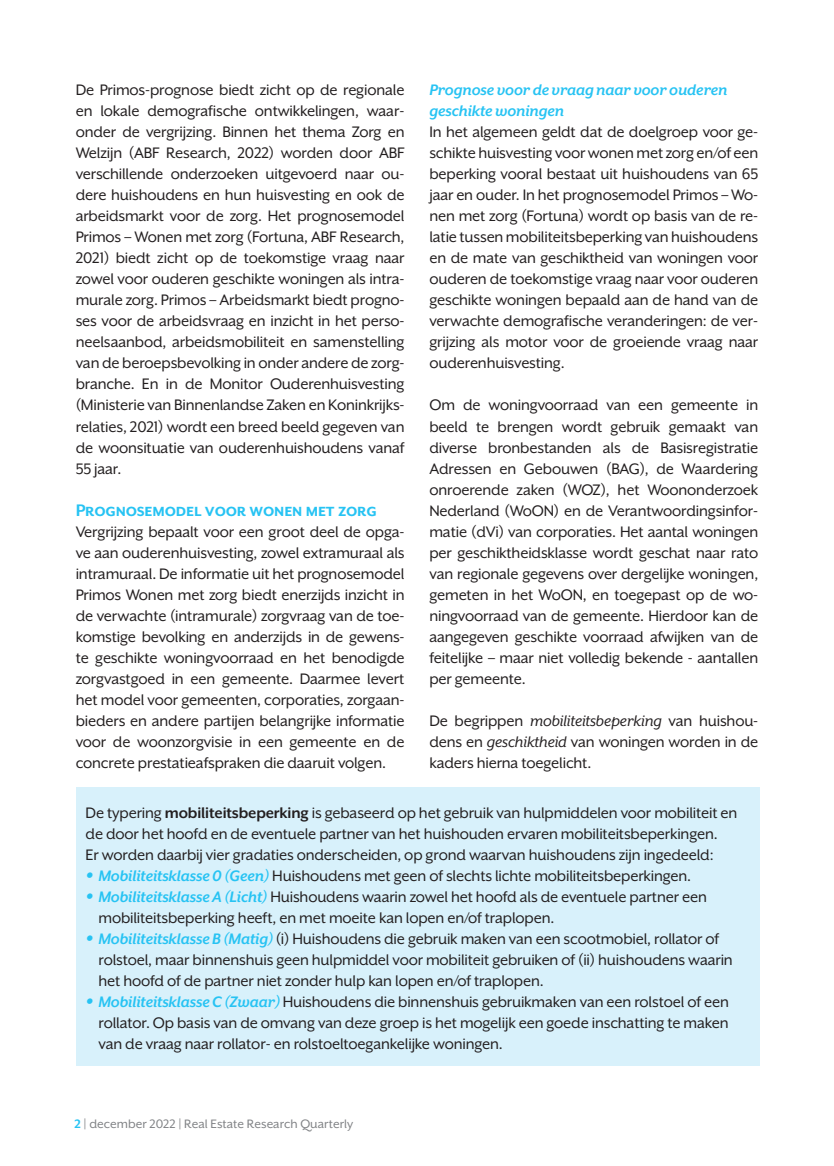
<style>
.page{position:relative;width:834px;height:1166px;background:#fff}
.page>*{position:absolute;margin:0;border:0;box-sizing:border-box;transform-origin:0 0}
.t1{font:700 19.25px "Mr Eaves XL San Pl";letter-spacing:-.01em;color:#27c3f3}
.t2{font:17.5px/21px "Mr Eaves XL San OT";letter-spacing:-.01em;color:#231f20;text-align:justify}
.t3{font:italic 700 17.5px/21px "Mr Eaves XL San OT";letter-spacing:-.01em;color:#27c3f3}
.t4{font:14px "Mr Eaves XL San OT";color:#808285}
.s1{font-style:italic}
.s2{font-weight:700}
.s3{font-weight:700;font-style:italic;font-size:31.5px;color:#27c3f3}
.s4{font-weight:700;font-style:italic;color:#27c3f3}
.s5{font-weight:700;color:#27c3f3}
</style>
<div class="page">
<div style="left:76px;top:787px;width:683px;height:278px;background:#d8f1fb"></div>
<p class="t2" style="left:76px;top:80px;width:330px">De Primos-prognose biedt zicht op de regionale en lokale demografische ontwikkelingen, waar&shy;onder de vergrijzing. Binnen het thema Zorg en Welzijn (ABF Research, 2022) worden door ABF verschillende onderzoeken uitgevoerd naar ou&shy;dere huishoudens en hun huisvesting en ook de arbeidsmarkt voor de zorg. Het prognosemodel Primos – Wonen met zorg (Fortuna, ABF Research, 2021) biedt zicht op de toekomstige vraag naar zowel voor ouderen geschikte woningen als intra&shy;murale zorg. Primos – Arbeidsmarkt biedt progno&shy;ses voor de arbeidsvraag en inzicht in het perso&shy;neelsaanbod, arbeidsmobiliteit en samenstelling van de beroepsbevolking in onder andere de zorg&shy;branche. En in de Monitor Ouderenhuisvesting (Ministerie van Binnenlandse Zaken en Koninkrijks&shy;relaties, 2021) wordt een breed beeld gegeven van de woonsituatie van ouderenhuishoudens vanaf 55 jaar.</p>
<p class="t1" style="left:76px;top:499px;width:302px">Prognosemodel voor wonen met zorg</p>
<p class="t2" style="left:76px;top:521px;width:330px">Vergrijzing bepaalt voor een groot deel de opga&shy;ve aan ouderenhuisvesting, zowel extramuraal als intramuraal. De informatie uit het prognosemodel Primos Wonen met zorg biedt enerzijds inzicht in de verwachte (intramurale) zorgvraag van de toe&shy;komstige bevolking en anderzijds in de gewens&shy;te geschikte woningvoorraad en het benodigde zorgvastgoed in een gemeente. Daarmee levert het model voor gemeenten, corporaties, zorgaan&shy;bieders en andere partijen belangrijke informatie voor de woonzorgvisie in een gemeente en de concrete prestatieafspraken die daaruit volgen.</p>
<p class="t3" style="left:429px;top:80px;width:299px">Prognose voor de vraag naar voor ouderen geschikte woningen</p>
<p class="t2" style="left:429px;top:122px;width:330px">In het algemeen geldt dat de doelgroep voor ge&shy;schikte huisvesting voor wonen met zorg en/of een beperking vooral bestaat uit huishoudens van 65 jaar en ouder. In het prognosemodel Primos – Wo&shy;nen met zorg (Fortuna) wordt op basis van de re&shy;latie tussen mobiliteitsbeperking van huishoudens en de mate van geschiktheid van woningen voor ouderen de toekomstige vraag naar voor ouderen geschikte woningen bepaald aan de hand van de verwachte demografische veranderingen: de ver&shy;grijzing als motor voor de groeiende vraag naar ouderenhuisvesting.</p>
<p class="t2" style="left:429px;top:395px;width:330px">Om de woningvoorraad van een gemeente in beeld te brengen wordt gebruik gemaakt van diverse bronbestanden als de Basisregistratie Adressen en Gebouwen (BAG), de Waardering onroerende zaken (WOZ), het Woononderzoek Nederland (WoON) en de Verantwoordingsinfor&shy;matie (dVi) van corporaties. Het aantal woningen per geschiktheidsklasse wordt geschat naar rato van regionale gegevens over dergelijke woningen, gemeten in het WoON, en toegepast op de wo&shy;ningvoorraad van de gemeente. Hierdoor kan de aangegeven geschikte voorraad afwijken van de feitelijke – maar niet volledig bekende - aantallen per gemeente.</p>
<p class="t2" style="left:429px;top:710px;width:330px">De begrippen <span class="s1">mobiliteitsbeperking</span> van huishou&shy;dens en <span class="s1">geschiktheid</span> van woningen worden in de kaders hierna toegelicht.</p>
<p class="t2" style="left:86px;top:802px;width:653px;text-align:left">De typering <span class="s2">mobiliteitsbeperking</span> is gebaseerd op het gebruik van hulpmiddelen voor mobiliteit en de door het hoofd en de eventuele partner van het huishouden ervaren mobiliteitsbeperkingen.<br>Er worden daarbij vier gradaties onderscheiden, op grond waarvan huishoudens zijn ingedeeld:</p>
<p class="t2" style="left:86px;top:865px;width:607px"><span class="s3">•</span> <span class="s4">Mobiliteitsklasse 0 (Geen)</span> Huishoudens met geen of slechts lichte mobiliteitsbeperkingen.</p>
<p class="t2" style="left:98px;top:886px;width:610px;text-indent:-13px"><span class="s3">•</span> <span class="s4">Mobiliteitsklasse A (Licht)</span> Huishoudens waarin zowel het hoofd als de eventuele partner een mobiliteitsbeperking heeft, en met moeite kan lopen en/of traplopen.</p>
<p class="t2" style="left:98px;top:928px;width:635px;text-align:left;text-indent:-13px"><span class="s3">•</span> <span class="s4">Mobiliteitsklasse B (Matig)</span> (i) Huishoudens die gebruik maken van een scootmobiel, rollator of rolstoel, maar binnenshuis geen hulpmiddel voor mobiliteit gebruiken of (ii) huishoudens waarin het hoofd of de partner niet zonder hulp kan lopen en/of traplopen.</p>
<p class="t2" style="left:98px;top:991px;width:632px;text-indent:-13px"><span class="s3">•</span> <span class="s4">Mobiliteitsklasse C (Zwaar)</span> Huishoudens die binnenshuis gebruikmaken van een rolstoel of een rollator. Op basis van de omvang van deze groep is het mogelijk een goede inschatting te maken van de vraag naar rollator- en rolstoeltoegankelijke woningen.</p>
<p class="t4" style="left:74px;top:1116px;width:280px"><span class="s5">2</span> | december 2022 | Real Estate Research Quarterly</p>
</div>
